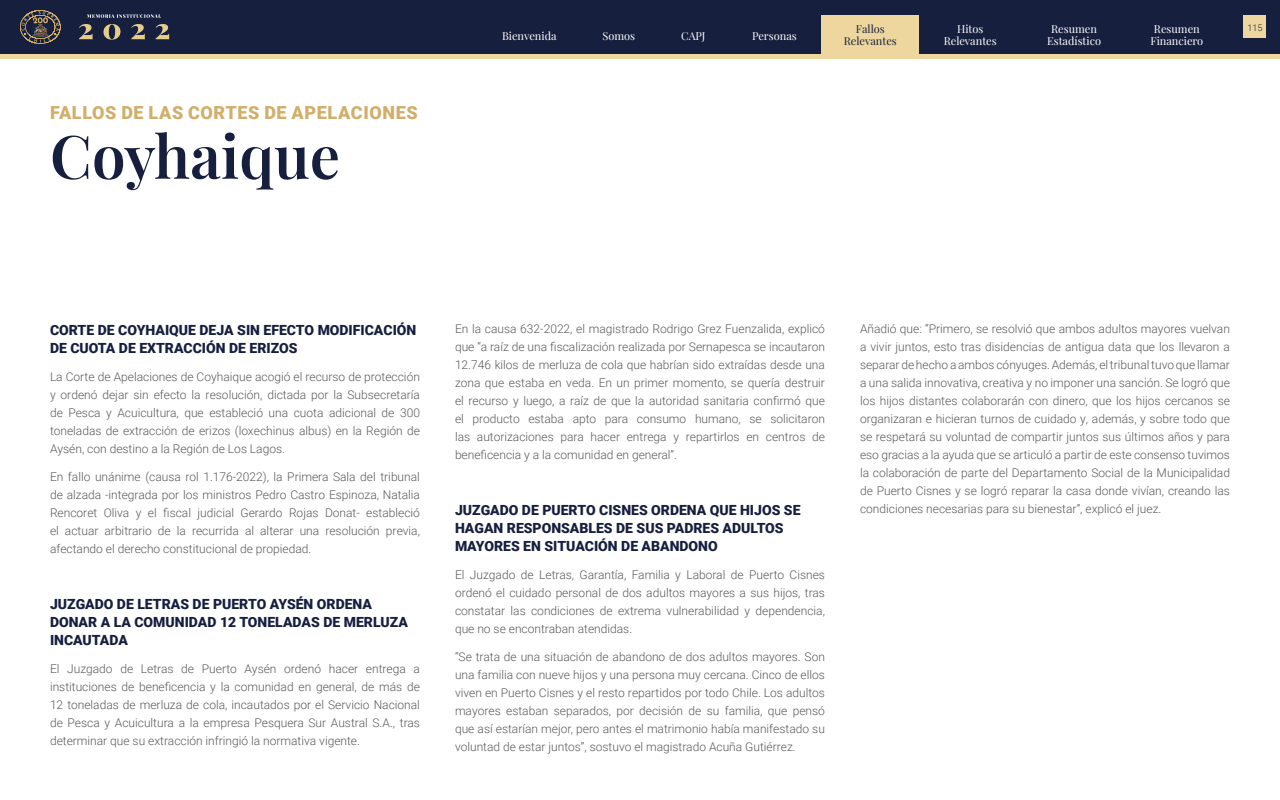
<style>
.page{position:relative;width:1280px;height:800px;background:#fff}
.page>*{position:absolute;margin:0;border:0;box-sizing:border-box;transform-origin:0 0}
.t1{font:600 60px "Playfair Display";color:#171f3f}
.t2{font:900 18px "Roboto";letter-spacing:.035em;color:#d1ae6a}
.t3{font:900 14px/18px "Roboto";color:#171f3f}
.t4{font:300 12px/18px "Roboto";color:#58595b;text-align:justify}
.t5{font:11px/12px "Playfair Display";color:#fff;text-align:center}
.t6{font:11px "Playfair Display";color:#171f3f}
.t7{font:300 9px "Roboto";color:#171f3f}
</style>
<div class="page">
<div style="left:0;top:0;width:1280px;height:54px;background:#171f3f"></div>
<div style="left:0;top:54px;width:1280px;height:5px;background:#edd79e"></div>
<div style="left:1244px;top:16px;width:22px;height:22px;background:#edd79e"></div>
<div style="left:822px;top:16px;width:97px;height:43px;background:#edd79e"></div>
<svg style="left:79px;top:24px;width:90px;height:16px"></svg>
<svg style="left:87px;top:14px;width:74px;height:4px"></svg>
<svg style="left:20px;top:10px;width:41px;height:34px"></svg>
<h2 class="t2" style="left:50px;top:100px;width:369px">FALLOS DE LAS CORTES DE APELACIONES</h2>
<h1 class="t1" style="left:50px;top:109px;width:292px">Coyhaique</h1>
<p class="t6" style="left:856px;top:20px;width:30px">Fallos</p>
<p class="t7" style="left:1248px;top:21px;width:16px">115</p>
<p class="t6" style="left:844px;top:32px;width:54px">Relevantes</p>
<p class="t5" style="left:944px;top:22px;width:54px">Hitos<br>Relevantes</p>
<p class="t5" style="left:1150px;top:22px;width:54px">Resumen<br>Financiero</p>
<p class="t5" style="left:502px;top:29px;width:56px">Bienvenida</p>
<p class="t5" style="left:602px;top:29px;width:34px">Somos</p>
<p class="t5" style="left:681px;top:29px;width:26px">CAPJ</p>
<p class="t5" style="left:1047px;top:22px;width:56px">Resumen<br>Estadístico</p>
<p class="t5" style="left:752px;top:29px;width:46px">Personas</p>
<p class="t3" style="left:50px;top:320px;width:368px">CORTE DE COYHAIQUE DEJA SIN EFECTO MODIFICACIÓN<br>DE CUOTA DE EXTRACCIÓN DE ERIZOS</p>
<p class="t4" style="left:50px;top:367px;width:372px">La Corte de Apelaciones de Coyhaique acogió el recurso de protección y ordenó dejar sin efecto la resolución, dictada por la Subsecretaría de Pesca y Acuicultura, que estableció una cuota adicional de 300 toneladas de extracción de erizos (loxechinus albus) en la Región de Aysén, con destino a la Región de Los Lagos.</p>
<p class="t4" style="left:50px;top:467px;width:372px">En fallo unánime (causa rol 1.176-2022), la Primera Sala del tribunal de alzada -integrada por los ministros Pedro Castro Espinoza, Natalia Rencoret Oliva y el fiscal judicial Gerardo Rojas Donat- estableció el actuar arbitrario de la recurrida al alterar una resolución previa, afectando el derecho constitucional de propiedad.</p>
<p class="t3" style="left:50px;top:594px;width:359px">JUZGADO DE LETRAS DE PUERTO AYSÉN ORDENA<br>DONAR A LA COMUNIDAD 12 TONELADAS DE MERLUZA<br>INCAUTADA</p>
<p class="t4" style="left:50px;top:659px;width:372px">El Juzgado de Letras de Puerto Aysén ordenó hacer entrega a instituciones de beneficencia y la comunidad en general, de más de 12 toneladas de merluza de cola, incautados por el Servicio Nacional de Pesca y Acuicultura a la empresa Pesquera Sur Austral S.A., tras determinar que su extracción infringió la normativa vigente.</p>
<p class="t4" style="left:455px;top:319px;width:372px">En la causa 632-2022, el magistrado Rodrigo Grez Fuenzalida, explicó que “a raíz de una fiscalización realizada por Sernapesca se incautaron 12.746 kilos de merluza de cola que habrían sido extraídas desde una zona que estaba en veda. En un primer momento, se quería destruir el recurso y luego, a raíz de que la autoridad sanitaria confirmó que el producto estaba apto para consumo humano, se solicitaron las autorizaciones para hacer entrega y repartirlos en centros de beneficencia y a la comunidad en general”.</p>
<p class="t3" style="left:455px;top:500px;width:347px">JUZGADO DE PUERTO CISNES ORDENA QUE HIJOS SE<br>HAGAN RESPONSABLES DE SUS PADRES ADULTOS<br>MAYORES EN SITUACIÓN DE ABANDONO</p>
<p class="t4" style="left:455px;top:565px;width:371px">El Juzgado de Letras, Garantía, Familia y Laboral de Puerto Cisnes ordenó el cuidado personal de dos adultos mayores a sus hijos, tras constatar las condiciones de extrema vulnerabilidad y dependencia, que no se encontraban atendidas.</p>
<p class="t4" style="left:455px;top:647px;width:372px">“Se trata de una situación de abandono de dos adultos mayores. Son una familia con nueve hijos y una persona muy cercana. Cinco de ellos viven en Puerto Cisnes y el resto repartidos por todo Chile. Los adultos mayores estaban separados, por decisión de su familia, que pensó que así estarían mejor, pero antes el matrimonio había manifestado su voluntad de estar juntos”, sostuvo el magistrado Acuña Gutiérrez.</p>
<p class="t4" style="left:860px;top:319px;width:372px">Añadió que: “Primero, se resolvió que ambos adultos mayores vuelvan a vivir juntos, esto tras disidencias de antigua data que los llevaron a separar de hecho a ambos cónyuges. Además, el tribunal tuvo que llamar a una salida innovativa, creativa y no imponer una sanción. Se logró que los hijos distantes colaborarán con dinero, que los hijos cercanos se organizaran e hicieran turnos de cuidado y, además, y sobre todo que se respetará su voluntad de compartir juntos sus últimos años y para eso gracias a la ayuda que se articuló a partir de este consenso tuvimos la colaboración de parte del Departamento Social de la Municipalidad de Puerto Cisnes y se logró reparar la casa donde vivían, creando las condiciones necesarias para su bienestar”, explicó el juez.</p>
</div>
